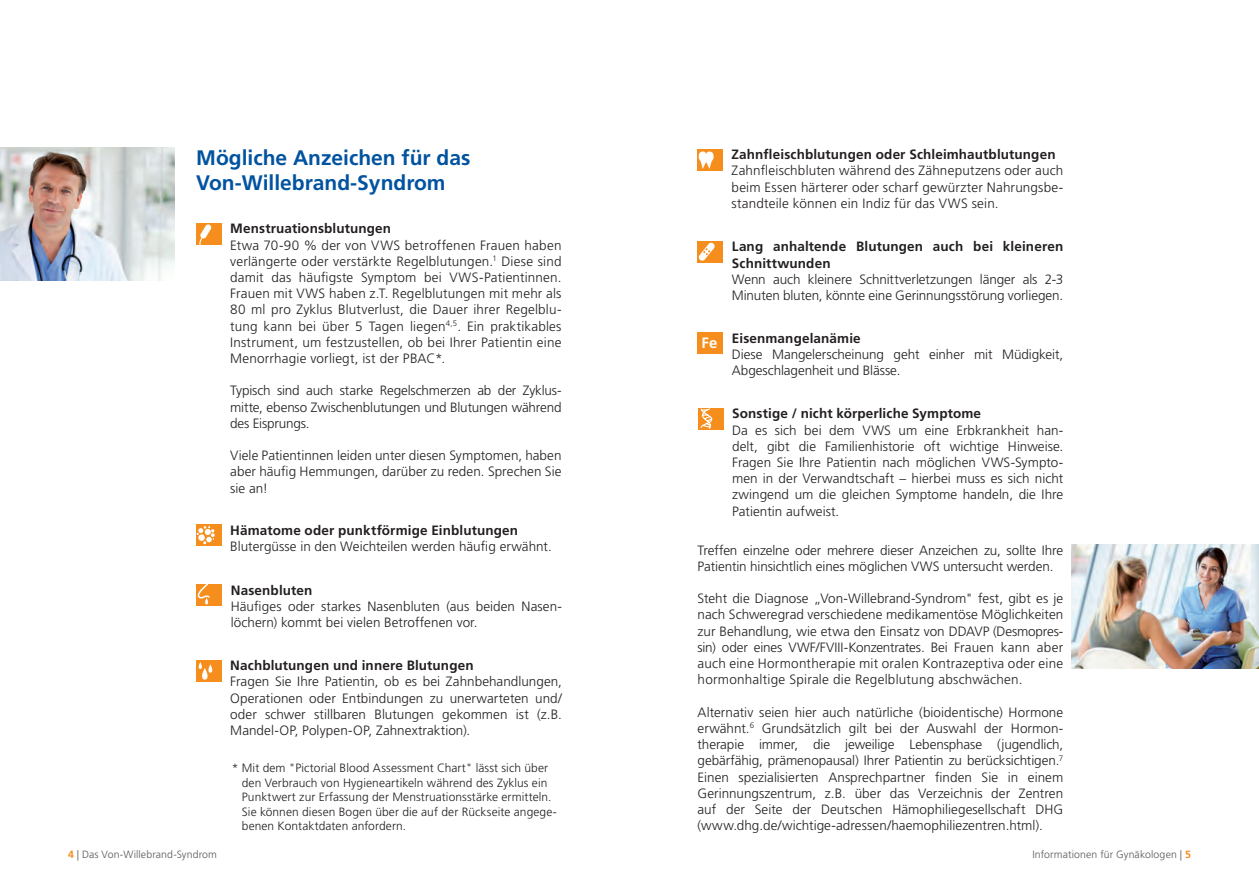
<style>
.page{position:relative;width:1259px;height:893px;background:#fff}
.page>*{position:absolute;margin:0;border:0;box-sizing:border-box;transform-origin:0 0}
.t1{font:700 21px/25.2px "Frutiger LT Std";color:#0153a0}
.t2{font:700 15px "Frutiger LT Std";color:#fff}
.t3{font:300 13.5px/16.2px "Frutiger LT Std";color:#231f20;text-align:justify}
.t4{font:700 13.5px/16.2px "Frutiger LT Std";letter-spacing:.01em;color:#231f20}
.t5{font:300 12px/14.4px "Frutiger LT Std";letter-spacing:.005em;color:#231f20}
.t6{font:300 10.5px "Frutiger LT Std";letter-spacing:.01em;color:#57585a}
.s1{font-weight:700;color:#f68e1e}
</style>
<div class="page">
<div style="left:196px;top:223px;width:26px;height:21px;background:#f68e1e"></div>
<svg style="left:199px;top:224px;width:13px;height:21px"></svg>
<div style="left:697px;top:149px;width:26px;height:21px;background:#f68e1e"></div>
<svg style="left:698px;top:151px;width:15px;height:18px"></svg>
<div style="left:697px;top:241px;width:26px;height:21px;background:#f68e1e"></div>
<svg style="left:698px;top:242px;width:17px;height:19px"></svg>
<div style="left:196px;top:660px;width:26px;height:21px;background:#f68e1e"></div>
<svg style="left:199px;top:662px;width:13px;height:18px"></svg>
<div style="left:196px;top:525px;width:26px;height:21px;background:#f68e1e"></div>
<svg style="left:197px;top:526px;width:18px;height:18px"></svg>
<div style="left:196px;top:584px;width:26px;height:22px;background:#f68e1e"></div>
<svg style="left:197px;top:584px;width:13px;height:20px"></svg>
<div style="left:698px;top:408px;width:25px;height:21px;background:#f68e1e"></div>
<svg style="left:700px;top:408px;width:13px;height:21px"></svg>
<img style="left:1071px;top:544px;width:188px;height:125px">
<img style="left:0;top:148px;width:175px;height:133px">
<div style="left:697px;top:332px;width:26px;height:22px;background:#f68e1e"></div>
<h1 class="t1" style="left:196px;top:145px;width:276px">Mögliche Anzeichen für das<br>Von-Willebrand-Syndrom</h1>
<p class="t4" style="left:731px;top:146px;width:325px">Zahnfleischblutungen oder Schleimhautblutungen</p>
<p class="t3" style="left:731px;top:163px;width:333px">Zahnfleischbluten während des Zähneputzens oder auch beim Essen härterer oder scharf gewürzter Nahrungsbe&shy;standteile können ein Indiz für das VWS sein.</p>
<p class="t4" style="left:732px;top:239px;width:333px">Lang anhaltende Blutungen auch bei kleineren<br>Schnittwunden</p>
<p class="t3" style="left:732px;top:271px;width:333px">Wenn auch kleinere Schnittverletzungen länger als 2-3<br>Minuten bluten, könnte eine Gerinnungsstörung vorliegen.</p>
<p class="t4" style="left:230px;top:221px;width:162px">Menstruationsblutungen</p>
<p class="t3" style="left:230px;top:237px;width:333px">Etwa 70-90 % der von VWS betroffenen Frauen haben verlängerte oder verstärkte Regelblutungen.<sup>1</sup> Diese sind damit das häufigste Symptom bei VWS-Patientinnen.<br>Frauen mit VWS haben z.T. Regelblutungen mit mehr als 80 ml pro Zyklus Blutverlust, die Dauer ihrer Regelblu&shy;tung kann bei über 5 Tagen liegen<sup>4,5</sup>. Ein praktikables Instrument, um festzustellen, ob bei Ihrer Patientin eine Menorrhagie vorliegt, ist der PBAC*.</p>
<p class="t3" style="left:230px;top:383px;width:333px">Typisch sind auch starke Regelschmerzen ab der Zyklus&shy;mitte, ebenso Zwischenblutungen und Blutungen während des Eisprungs.</p>
<p class="t3" style="left:230px;top:448px;width:333px">Viele Patientinnen leiden unter diesen Symptomen, haben aber häufig Hemmungen, darüber zu reden. Sprechen Sie sie an!</p>
<p class="t4" style="left:732px;top:330px;width:130px">Eisenmangelanämie</p>
<p class="t3" style="left:732px;top:346px;width:333px">Diese Mangelerscheinung geht einher mit Müdigkeit,<br>Abgeschlagenheit und Blässe.</p>
<p class="t2" style="left:701px;top:334px;width:17px">Fe</p>
<p class="t4" style="left:732px;top:406px;width:250px">Sonstige / nicht körperliche Symptome</p>
<p class="t3" style="left:732px;top:422px;width:333px">Da es sich bei dem VWS um eine Erbkrankheit han&shy;delt, gibt die Familienhistorie oft wichtige Hinweise.<br>Fragen Sie Ihre Patientin nach möglichen VWS-Sympto&shy;men in der Verwandtschaft – hierbei muss es sich nicht zwingend um die gleichen Symptome handeln, die Ihre Patientin aufweist.</p>
<p class="t3" style="left:697px;top:542px;width:367px">Treffen einzelne oder mehrere dieser Anzeichen zu, sollte Ihre<br>Patientin hinsichtlich eines möglichen VWS untersucht werden.</p>
<p class="t3" style="left:697px;top:591px;width:367px">Steht die Diagnose „Von-Willebrand-Syndrom" fest, gibt es je nach Schweregrad verschiedene medikamentöse Möglichkeiten zur Behandlung, wie etwa den Einsatz von DDAVP (Desmopres&shy;sin) oder eines VWF/FVIII-Konzentrates. Bei Frauen kann aber auch eine Hormontherapie mit oralen Kontrazeptiva oder eine hormonhaltige Spirale die Regelblutung abschwächen.</p>
<p class="t3" style="left:697px;top:704px;width:367px">Alternativ seien hier auch natürliche (bioidentische) Hormone erwähnt.<sup>6</sup> Grundsätzlich gilt bei der Auswahl der Hormon&shy;therapie immer, die jeweilige Lebensphase (jugendlich, gebärfähig, prämenopausal) Ihrer Patientin zu berücksichtigen.<sup>7<br></sup>Einen spezialisierten Ansprechpartner finden Sie in einem Gerinnungszentrum, z.B. über das Verzeichnis der Zentren auf der Seite der Deutschen Hämophiliegesellschaft DHG (www.dhg.de/wichtige-adressen/haemophiliezentren.html).</p>
<p class="t4" style="left:230px;top:522px;width:289px">Hämatome oder punktförmige Einblutungen</p>
<p class="t3" style="left:230px;top:539px;width:323px">Blutergüsse in den Weichteilen werden häufig erwähnt.</p>
<p class="t4" style="left:231px;top:582px;width:83px">Nasenbluten</p>
<p class="t3" style="left:231px;top:598px;width:333px">Häufiges oder starkes Nasenbluten (aus beiden Nasen&shy;löchern) kommt bei vielen Betroffenen vor.</p>
<p class="t4" style="left:230px;top:657px;width:245px">Nachblutungen und innere Blutungen</p>
<p class="t3" style="left:230px;top:674px;width:333px">Fragen Sie Ihre Patientin, ob es bei Zahnbehandlungen, Operationen oder Entbindungen zu unerwarteten und/ oder schwer stillbaren Blutungen gekommen ist (z.B.<br>Mandel-OP, Polypen-OP, Zahnextraktion).</p>
<p class="t5" style="left:242px;top:761px;width:316px;text-indent:-10px">* Mit dem "Pictorial Blood Assessment Chart" lässt sich über den Verbrauch von Hygieneartikeln während des Zyklus ein Punktwert zur Erfassung der Menstruationsstärke ermitteln.<br>Sie können diesen Bogen über die auf der Rückseite angege&shy;benen Kontaktdaten anfordern.</p>
<p class="t6" style="left:68px;top:849px;width:150px"><span class="s1">4</span> | Das Von-Willebrand-Syndrom</p>
<p class="t6" style="left:1032px;top:849px;width:160px">Informationen für Gynäkologen | <span class="s1">5</span></p>
</div>
